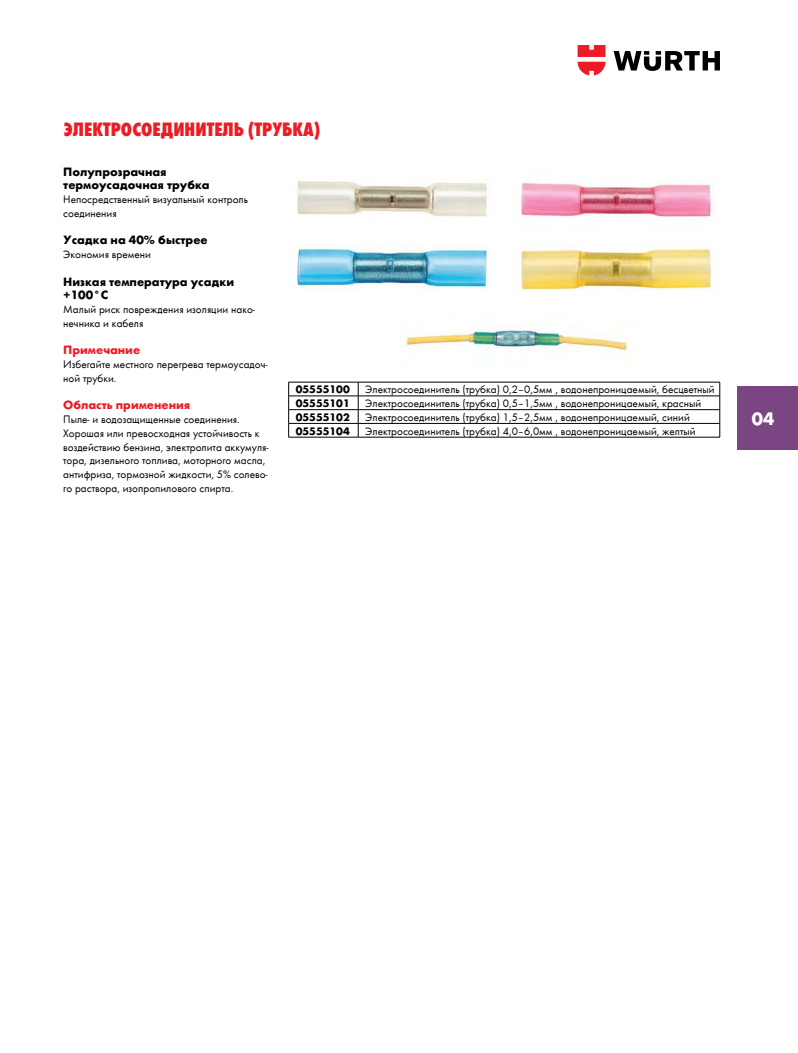
<style>
.page{position:relative;width:798px;height:1053px;background:#fff}
.page>*{position:absolute;margin:0;border:0;box-sizing:border-box;transform-origin:0 0}
.t1{font:20px "Wuerth Extra Bold Cond Caps";color:#ed1c24}
.t2{font:700 18.75px "Wuerth";color:#fff}
.t3{font:700 12.5px/13.8px "Wuerth";color:#000}
.t4{font:700 12.5px "Wuerth";color:#ed1c24}
.t5{font:11.25px/13.8px "Wuerth";color:#000}
.t6{font:700 11.25px "Wuerth";color:#000}
</style>
<div class="page">
<hr style="left:288px;top:382px;width:70px;height:1px;background:#000">
<hr style="left:358px;top:382px;width:361px;height:1px;background:#000">
<svg style="left:288px;top:382px;width:1px;height:55px"></svg>
<svg style="left:719px;top:382px;width:1px;height:55px"></svg>
<hr style="left:288px;top:437px;width:70px;height:1px;background:#000">
<hr style="left:358px;top:437px;width:361px;height:1px;background:#000">
<hr style="left:288px;top:395px;width:70px;height:1px;background:#000">
<hr style="left:358px;top:395px;width:361px;height:1px;background:#000">
<hr style="left:288px;top:409px;width:70px;height:1px;background:#000">
<hr style="left:358px;top:409px;width:361px;height:1px;background:#000">
<hr style="left:288px;top:423px;width:70px;height:1px;background:#000">
<hr style="left:358px;top:423px;width:361px;height:1px;background:#000">
<svg style="left:358px;top:382px;width:1px;height:55px"></svg>
<img style="left:297px;top:181px;width:190px;height:36px">
<img style="left:405px;top:325px;width:223px;height:27px">
<img style="left:521px;top:182px;width:193px;height:35px">
<img style="left:296px;top:244px;width:194px;height:46px">
<img style="left:521px;top:244px;width:192px;height:46px">
<svg style="left:613px;top:51px;width:106px;height:20px"></svg>
<svg style="left:577px;top:45px;width:28px;height:30px"></svg>
<div style="left:737px;top:386px;width:60px;height:64px;background:#7b4583"></div>
<h1 class="t1" style="left:64px;top:116px;width:258px">Электросоединитель (трубка)</h1>
<p class="t3" style="left:63px;top:163px;width:148px">Полупрозрачная термоусадочная трубка</p>
<p class="t5" style="left:63px;top:192px;width:186px">Непосредственный визуальный контроль соединения</p>
<p class="t3" style="left:63px;top:232px;width:146px">Усадка на 40% быстрее</p>
<p class="t5" style="left:63px;top:247px;width:89px">Экономия времени</p>
<p class="t3" style="left:63px;top:273px;width:172px">Низкая температура усадки +100°C</p>
<p class="t5" style="left:63px;top:302px;width:193px">Малый риск повреждения изоляции нако&shy;нечника и кабеля</p>
<p class="t4" style="left:63px;top:341px;width:78px">Примечание</p>
<p class="t5" style="left:63px;top:357px;width:206px">Избегайте местного перегрева термоусадоч&shy;ной трубки.</p>
<p class="t4" style="left:63px;top:396px;width:128px">Область применения</p>
<p class="t5" style="left:63px;top:412px;width:207px">Пыле- и водозащищенные соединения.<br>Хорошая или превосходная устойчивость к воздействию бензина, электролита аккумуля&shy;тора, дизельного топлива, моторного масла, антифриза, тормозной жидкости, 5% солево&shy;го раствора, изопропилового спирта.</p>
<p class="t6" style="left:295px;top:383px;width:56px">05555100</p>
<p class="t5" style="left:365px;top:382px;width:351px">Электросоединитель (трубка) 0,2–0,5мм , водонепроницаемый, бесцветный</p>
<p class="t6" style="left:295px;top:396px;width:56px">05555101</p>
<p class="t5" style="left:365px;top:396px;width:337px">Электросоединитель (трубка) 0,5–1,5мм , водонепроницаемый, красный</p>
<p class="t6" style="left:295px;top:410px;width:56px">05555102</p>
<p class="t5" style="left:365px;top:409px;width:326px">Электросоединитель (трубка) 1,5–2,5мм , водонепроницаемый, синий</p>
<p class="t6" style="left:295px;top:424px;width:56px">05555104</p>
<p class="t5" style="left:365px;top:423px;width:332px">Электросоединитель (трубка) 4,0–6,0мм , водонепроницаемый, желтый</p>
<h2 class="t2" style="left:751px;top:408px;width:24px">04</h2>
</div>
